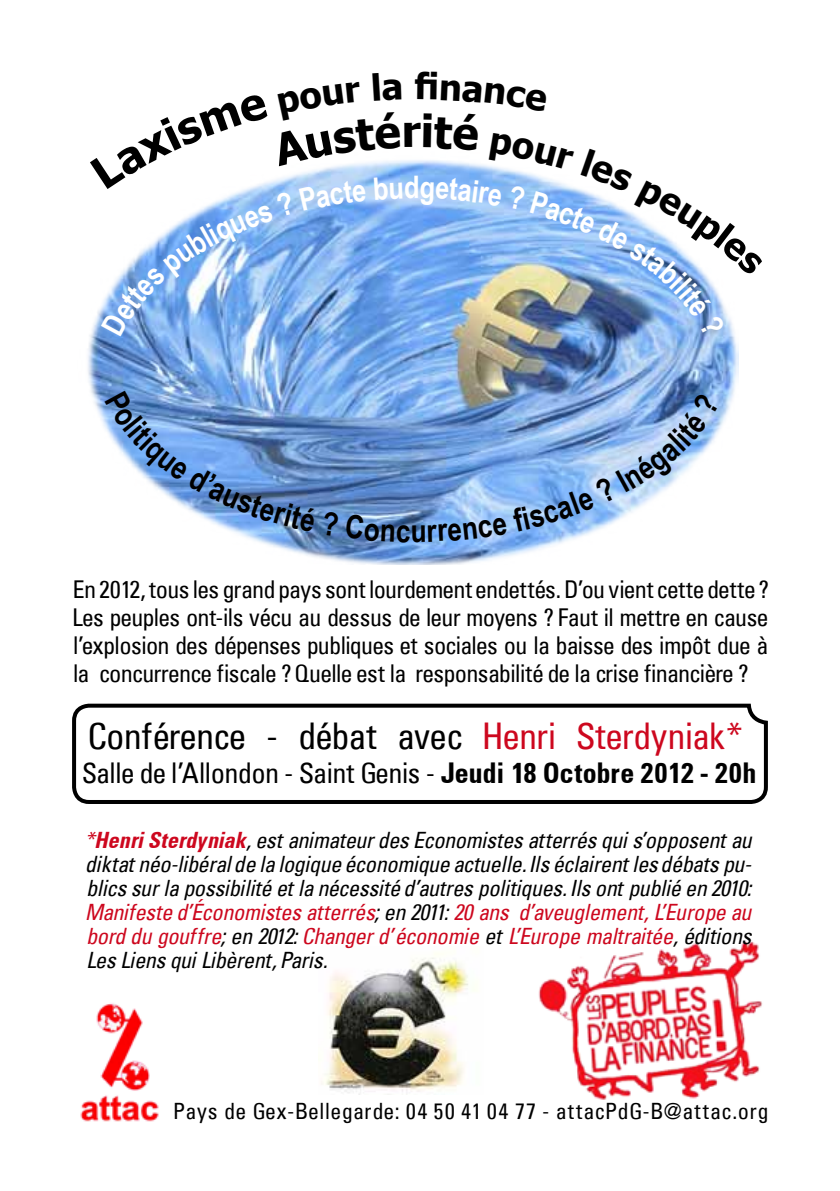
<style>
.page{position:relative;width:840px;height:1191px;background:#fff}
.page>*{position:absolute;margin:0;border:0;box-sizing:border-box;transform-origin:0 0}
.t1{font:700 44px "Tahoma";color:#000}
.t2{font:36px "Nova Cond SSK";letter-spacing:.01em;color:#000}
.t3{font:700 31px "Arial Narrow";color:#fff}
.t4{font:28px "Nova Cond SSK";letter-spacing:.005em;color:#000}
.t5{font:24px/28px "Nova Cond SSK";letter-spacing:-.005em;color:#000;text-align:justify}
.t6{font:italic 22px/24px "Nova Cond SSK";letter-spacing:.005em;color:#000;text-align:justify}
.t7{font:22px "Nova Cond SSK";letter-spacing:.055em;color:#000}
.s1{color:#cd071e}
.s2{font-weight:700}
.s3{font-weight:700;color:#cd071e}
</style>
<div class="page">
<img style="left:321px;top:953px;width:155px;height:141px">
<img style="left:538px;top:941px;width:225px;height:159px">
<img style="left:88px;top:160px;width:649px;height:404px">
<div style="left:72px;top:703px;width:695px;height:101px;border:4px solid #000;border-radius:15px"></div>
<img style="left:80px;top:1003px;width:79px;height:119px">
<svg style="left:105px;top:390px;width:211px;height:142px"></svg>
<svg style="left:322px;top:511px;width:17px;height:25px"></svg>
<svg style="left:345px;top:393px;width:374px;height:149px;background:#91b5e4"></svg>
<svg style="left:90px;top:160px;width:312px;height:176px"></svg>
<img style="left:414px;top:160px;width:323px;height:177px">
<h1 class="t1" style="left:401px;top:100px;width:21px">r</h1>
<h3 class="t3" style="left:404px;top:164px;width:17px">d</h3>
<p class="t5" style="left:73px;top:575px;width:696px">En 2012, tous les grand pays sont lourdement endettés. D’ou vient cette dette ?<br>Les peuples ont-ils vécu au dessus de leur moyens ? Faut il mettre en cause l’explosion des dépenses publiques et sociales ou la baisse des impôt due à la concurrence fiscale ? Quelle est la responsabilité de la crise financière ?</p>
<h2 class="t2" style="left:88px;top:713px;width:655px">Conférence - débat avec <span class="s1">Henri Sterdyniak*</span></h2>
<p class="t4" style="left:82px;top:755px;width:676px">Salle de l’Allondon - Saint Genis - <span class="s2">Jeudi 18 Octobre 2012 - 20h</span></p>
<p class="t6" style="left:87px;top:827px;width:666px"><span class="s1">*</span><span class="s3">Henri Sterdyniak</span>, est animateur des Economistes atterrés qui s’opposent au diktat néo-libéral de la logique économique actuelle. Ils éclairent les débats pu&shy;blics sur la possibilité et la nécessité d’autres politiques. Ils ont publié en 2010:<br><span class="s1">Manifeste d’Économistes atterrés</span>; en 2011: <span class="s1">20 ans d’aveuglement, L’Europe au bord du gouffre</span>; en 2012: <span class="s1">Changer d’économie</span> et <span class="s1">L’Europe maltraitée</span>, éditions Les Liens qui Libèrent, Paris.</p>
<p class="t7" style="left:173px;top:1097px;width:595px">Pays de Gex-Bellegarde: 04 50 41 04 77 - attacPdG-B@attac.org</p>
</div>
